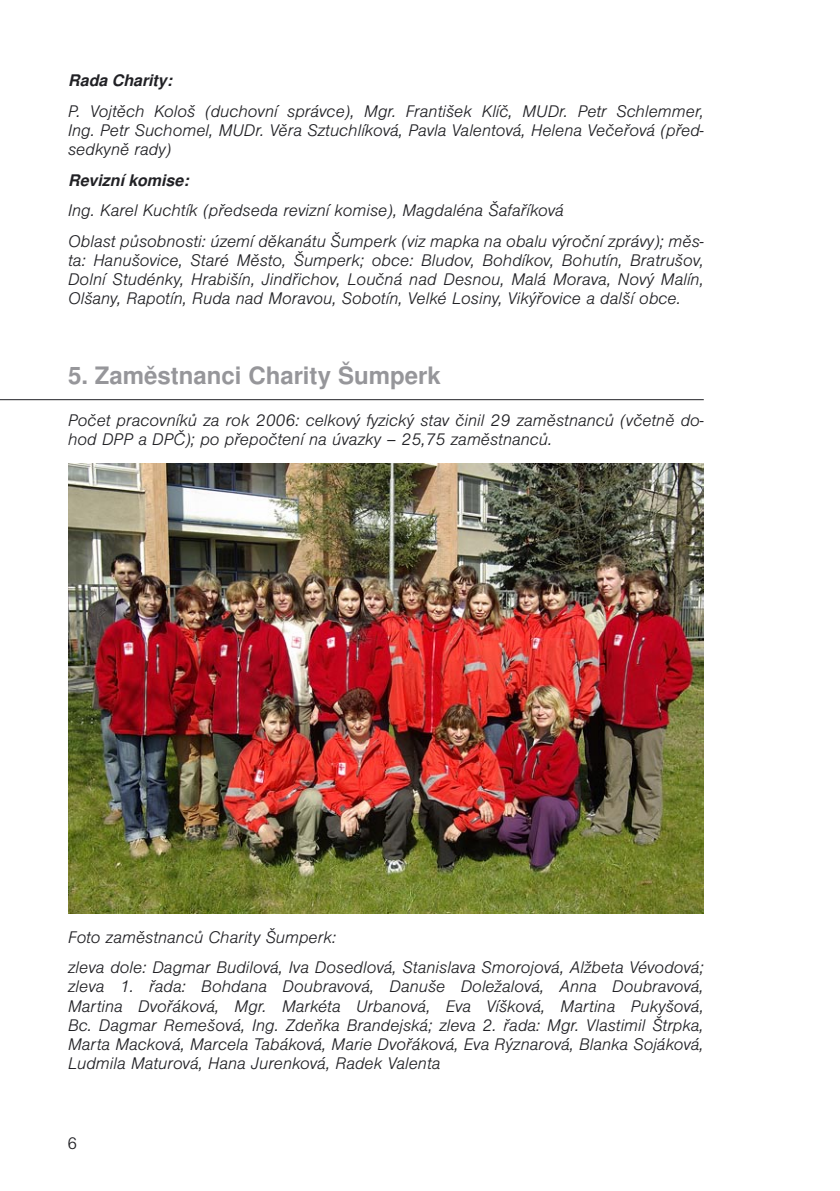
<style>
.page{position:relative;width:840px;height:1191px;background:#fff}
.page>*{position:absolute;margin:0;border:0;box-sizing:border-box;transform-origin:0 0}
.Nadpis_velký{font:700 24px "Nimbus San L";color:#96969a}
.Text_základní{font:italic 300 16px/19.2px "Nimbus San L";color:#212125;text-align:justify}
.Text_základní-2{font:italic 700 16px "Nimbus San L";color:#212125}
.t1{font:300 16px "Nimbus San L";color:#212125}
</style>
<div class="page">
<hr style="left:0;top:399px;width:703px;height:1px;background:#212125">
<img style="left:68px;top:463px;width:635px;height:450px">
<p class="Text_základní-2" style="left:68px;top:71px;width:105px">Rada Charity:</p>
<p class="Text_základní" style="left:68px;top:102px;width:637px">P. Vojtěch Kološ (duchovní správce), Mgr. František Klíč, MUDr. Petr Schlemmer, Ing. Petr Suchomel, MUDr. Věra Sztuchlíková, Pavla Valentová, Helena Večeřová (před&shy;sedkyně rady)</p>
<p class="Text_základní-2" style="left:68px;top:170px;width:122px">Revizní komise:</p>
<p class="Text_základní" style="left:68px;top:201px;width:497px">Ing. Karel Kuchtík (předseda revizní komise), Magdaléna Šafaříková</p>
<p class="Text_základní" style="left:68px;top:232px;width:637px">Oblast působnosti: území děkanátu Šumperk (viz mapka na obalu výroční zprávy); měs&shy;ta: Hanušovice, Staré Město, Šumperk; obce: Bludov, Bohdíkov, Bohutín, Bratrušov, Dolní Studénky, Hrabišín, Jindřichov, Loučná nad Desnou, Malá Morava, Nový Malín, Olšany, Rapotín, Ruda nad Moravou, Sobotín, Velké Losiny, Vikýřovice a další obce.</p>
<p class="Nadpis_velký" style="left:68px;top:361px;width:374px">5. Zaměstnanci Charity Šumperk</p>
<p class="Text_základní" style="left:68px;top:411px;width:637px">Počet pracovníků za rok 2006: celkový fyzický stav činil 29 zaměstnanců (včetně do&shy;hod DPP a DPČ); po přepočtení na úvazky – 25,75 zaměstnanců.</p>
<p class="Text_základní" style="left:68px;top:927px;width:269px">Foto zaměstnanců Charity Šumperk:</p>
<p class="Text_základní" style="left:68px;top:958px;width:636px">zleva dole: Dagmar Budilová, Iva Dosedlová, Stanislava Smorojová, Alžbeta Vévodová; zleva 1. řada: Bohdana Doubravová, Danuše Doležalová, Anna Doubravová, Martina Dvořáková, Mgr. Markéta Urbanová, Eva Víšková, Martina Pukyšová, Bc. Dagmar Remešová, Ing. Zdeňka Brandejská; zleva 2. řada: Mgr. Vlastimil Štrpka, Marta Macková, Marcela Tabáková, Marie Dvořáková, Eva Rýznarová, Blanka Sojáková, Ludmila Maturová, Hana Jurenková, Radek Valenta</p>
<p class="t1" style="left:67px;top:1134px;width:11px">6</p>
</div>
